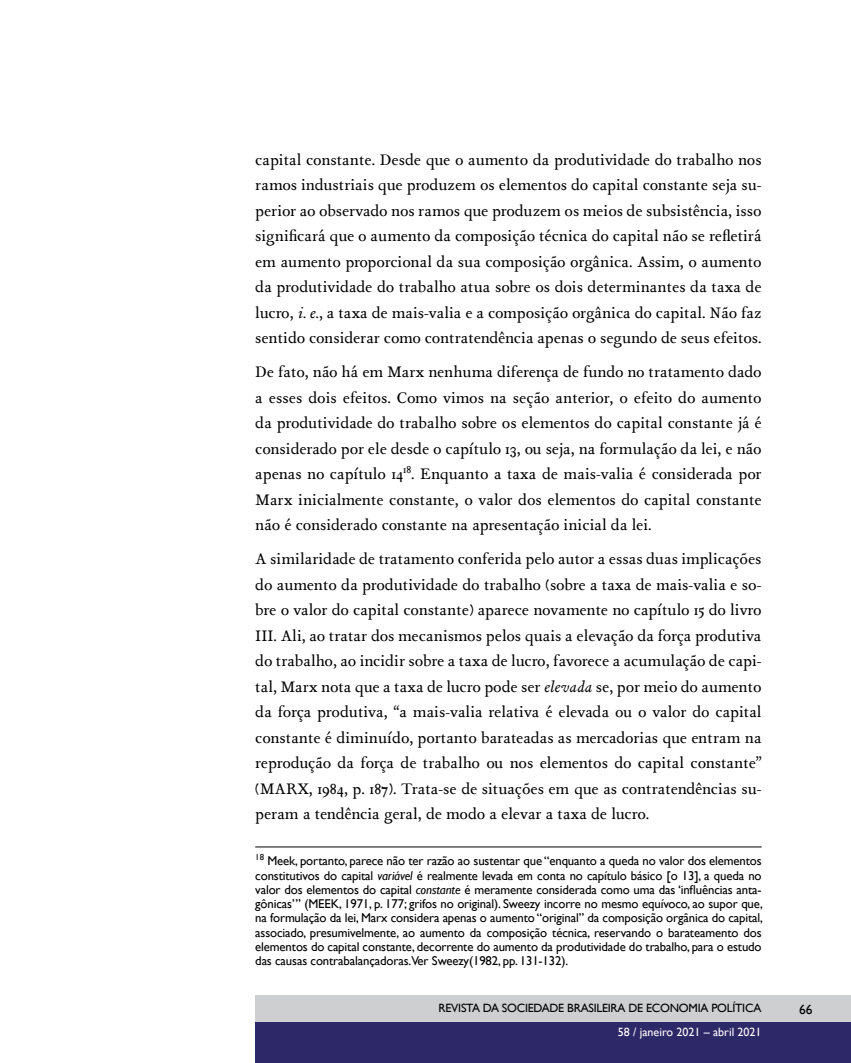
<style>
.page{position:relative;width:851px;height:1063px;background:#fff}
.page>*{position:absolute;margin:0;border:0;box-sizing:border-box;transform-origin:0 0}
.t1{font:16.5px/25.5px "Isidora";letter-spacing:-.005em;color:#000;text-align:justify}
.t2{font:13.5px "Gill Sans";color:#000}
.t3{font:12.75px/14.2px "Gill Sans";letter-spacing:-.01em;color:#000;text-align:justify}
.t4{font:12px "Gill Sans";letter-spacing:-.02em;color:#000}
.t5{font:12px "Gill Sans";color:#fff}
.s1{font-style:italic}
</style>
<div class="page">
<div style="left:255px;top:1022px;width:595px;height:41px;background:#2d2867"></div>
<div style="left:255px;top:995px;width:595px;height:27px;background:#cdcfd0"></div>
<hr style="left:255px;top:847px;width:506px;height:1px;background:#000">
<p class="t1" style="left:255px;top:146px;width:508px">capital constante. Desde que o aumento da produtividade do trabalho nos ramos industriais que produzem os elementos do capital constante seja su&shy;perior ao observado nos ramos que produzem os meios de subsistência, isso significará que o aumento da composição técnica do capital não se refletirá em aumento proporcional da sua composição orgânica. Assim, o aumento da produtividade do trabalho atua sobre os dois determinantes da taxa de lucro, <span class="s1">i. e.</span>, a taxa de mais-valia e a composição orgânica do capital. Não faz sentido considerar como contratendência apenas o segundo de seus efeitos.</p>
<p class="t1" style="left:255px;top:359px;width:508px">De fato, não há em Marx nenhuma diferença de fundo no tratamento dado a esses dois efeitos. Como vimos na seção anterior, o efeito do aumento da produtividade do trabalho sobre os elementos do capital constante já é considerado por ele desde o capítulo 13, ou seja, na formulação da lei, e não apenas no capítulo 14<sup>18</sup>. Enquanto a taxa de mais-valia é considerada por Marx inicialmente constante, o valor dos elementos do capital constante não é considerado constante na apresentação inicial da lei.</p>
<p class="t1" style="left:255px;top:546px;width:508px">A similaridade de tratamento conferida pelo autor a essas duas implicações do aumento da produtividade do trabalho (sobre a taxa de mais-valia e so&shy;bre o valor do capital constante) aparece novamente no capítulo 15 do livro III. Ali, ao tratar dos mecanismos pelos quais a elevação da força produtiva do trabalho, ao incidir sobre a taxa de lucro, favorece a acumulação de capi&shy;tal, Marx nota que a taxa de lucro pode ser <span class="s1">elevada</span> se, por meio do aumento da força produtiva, “a mais-valia relativa é elevada ou o valor do capital constante é diminuído, portanto barateadas as mercadorias que entram na reprodução da força de trabalho ou nos elementos do capital constante” (MARX, 1984, p. 187). Trata-se de situações em que as contratendências su&shy;peram a tendência geral, de modo a elevar a taxa de lucro.</p>
<p class="t3" style="left:255px;top:854px;width:509px"><sup>18</sup> Meek, portanto, parece não ter razão ao sustentar que “enquanto a queda no valor dos elementos constitutivos do capital <span class="s1">variável</span> é realmente levada em conta no capítulo básico [o 13], a queda no valor dos elementos do capital <span class="s1">constante</span> é meramente considerada como uma das ‘influências anta&shy;gônicas’” (MEEK, 1971, p. 177; grifos no original). Sweezy incorre no mesmo equívoco, ao supor que, na formulação da lei, Marx considera apenas o aumento “original” da composição orgânica do capital, associado, presumivelmente, ao aumento da composição técnica, reservando o barateamento dos elementos do capital constante, decorrente do aumento da produtividade do trabalho, para o estudo das causas contrabalançadoras.Ver Sweezy(1982, pp. 131-132).</p>
<p class="t4" style="left:438px;top:1001px;width:324px">REVISTA DA SOCIEDADE BRASILEIRA DE ECONOMIA POLÍTICA</p>
<p class="t5" style="left:617px;top:1025px;width:145px">58 / janeiro 2021 – abril 2021</p>
<p class="t2" style="left:799px;top:1001px;width:15px">66</p>
</div>
